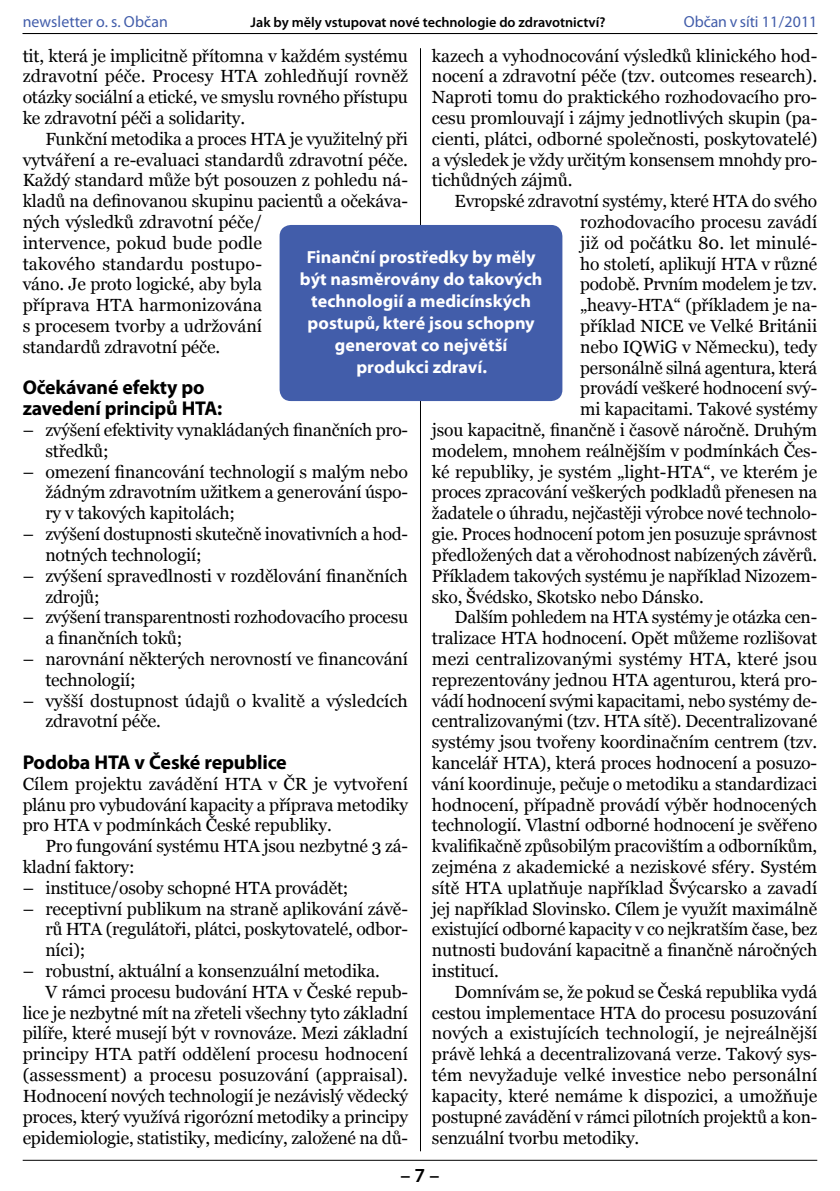
<style>
.page{position:relative;width:840px;height:1191px;background:#fff}
.page>*{position:absolute;margin:0;border:0;box-sizing:border-box;transform-origin:0 0}
.t1{font:700 20px/20.8px "Myriad Pro";letter-spacing:-.01em;color:#000}
.t2{font:600 20px "Myriad Pro";color:#000}
.t3{font:17.6px/20.8px "Georgia";letter-spacing:-.01em;color:#000}
.t4{font:17.6px/22px "Myriad Bd Web";color:#fff;text-align:center}
.t5{font:17.6px "Georgia";letter-spacing:.01em;color:#000}
.t6{font:16px "Myriad Pro";letter-spacing:.005em;color:#425daa}
.t7{font:600 14.2px "Myriad Pro";color:#000}
</style>
<div class="page">
<hr style="left:23px;top:1159px;width:793px;height:1px;background:#000">
<hr style="left:23px;top:33px;width:793px;height:1px;background:#000">
<hr style="left:420px;top:48px;width:1px;height:1103px;background:#000">
<div style="left:279px;top:225px;width:283px;height:176px;background:#425daa;border-radius:11px"></div>
<p class="t6" style="left:23px;top:12px;width:147px">newsletter o. s. Občan</p>
<p class="t7" style="left:250px;top:13px;width:356px">Jak by měly vstupovat nové technologie do zdravotnictví?</p>
<p class="t6" style="left:683px;top:12px;width:135px">Občan v síti 11/2011</p>
<p class="t3" style="left:23px;top:45px;width:386px;text-align:justify">tit, která je implicitně přítomna v každém systému zdravotní péče. Procesy HTA zohledňují rovněž otázky sociální a etické, ve smyslu rovného přístupu ke zdravotní péči a solidarity.</p>
<p class="t3" style="left:23px;top:128px;width:386px;text-indent:23px">Funkční metodika a proces HTA je využitelný při vytváření a re-evaluaci standardů zdravotní péče.<br>Každý standard může být posouzen z pohledu ná&shy;kladů na definovanou skupinu pacientů a očekáva&shy;ných výsledků zdravotní péče/<br>intervence, pokud bude podle<br>takového standardu postupo-<br>váno. Je proto logické, aby byla<br>příprava HTA harmonizována<br>s procesem tvorby a udržování<br>standardů zdravotní péče.</p>
<p class="t1" style="left:23px;top:377px;width:201px">Očekávané efekty po zavedení principů HTA:</p>
<p class="t3" style="left:45px;top:419px;width:364px;text-indent:-23px">– zvýšení efektivity vynakládaných finančních pro&shy;středků;</p>
<p class="t3" style="left:45px;top:461px;width:364px;text-align:justify;text-indent:-23px">– omezení financování technologií s malým nebo žádným zdravotním užitkem a generování úspo&shy;ry v takových kapitolách;</p>
<p class="t3" style="left:45px;top:523px;width:364px;text-indent:-23px">– zvýšení dostupnosti skutečně inovativních a hod&shy;notných technologií;</p>
<p class="t3" style="left:45px;top:565px;width:364px;text-indent:-23px">– zvýšení spravedlnosti v rozdělování finančních zdrojů;</p>
<p class="t3" style="left:45px;top:607px;width:364px;text-indent:-23px">– zvýšení transparentnosti rozhodovacího procesu a finančních toků;</p>
<p class="t3" style="left:45px;top:648px;width:364px;text-indent:-23px">– narovnání některých nerovností ve financování technologií;</p>
<p class="t3" style="left:45px;top:690px;width:364px;text-indent:-23px">– vyšší dostupnost údajů o kvalitě a výsledcích zdravotní péče.</p>
<p class="t1" style="left:23px;top:751px;width:265px">Podoba HTA v České republice</p>
<p class="t3" style="left:23px;top:773px;width:386px;text-align:justify">Cílem projektu zavádění HTA v ČR je vytvoření plánu pro vybudování kapacity a příprava metodiky pro HTA v podmínkách České republiky.</p>
<p class="t3" style="left:23px;top:835px;width:386px;text-indent:23px">Pro fungování systému HTA jsou nezbytné 3 zá&shy;kladní faktory:</p>
<p class="t3" style="left:23px;top:877px;width:327px">– instituce/osoby schopné HTA provádět;</p>
<p class="t3" style="left:45px;top:898px;width:364px;text-align:justify;text-indent:-23px">– receptivní publikum na straně aplikování závě&shy;rů HTA (regulátoři, plátci, poskytovatelé, odbor&shy;níci);</p>
<p class="t3" style="left:23px;top:960px;width:358px">– robustní, aktuální a konsenzuální metodika.</p>
<p class="t3" style="left:45px;top:981px;width:364px">V rámci procesu budování HTA v České repub-</p>
<p class="t3" style="left:23px;top:1002px;width:386px">lice je nezbytné mít na zřeteli všechny tyto základní</p>
<p class="t3" style="left:23px;top:1023px;width:386px">pilíře, které musejí být v rovnováze. Mezi základní</p>
<p class="t3" style="left:23px;top:1043px;width:386px">principy HTA patří oddělení procesu hodnocení</p>
<p class="t5" style="left:23px;top:1065px;width:386px">(assessment) a procesu posuzování (appraisal).</p>
<p class="t3" style="left:23px;top:1085px;width:386px">Hodnocení nových technologií je nezávislý vědecký</p>
<p class="t3" style="left:23px;top:1106px;width:386px">proces, který využívá rigorózní metodiky a principy</p>
<p class="t3" style="left:23px;top:1127px;width:386px">epidemiologie, statistiky, medicíny, založené na dů-</p>
<p class="t3" style="left:431px;top:45px;width:386px;text-align:justify">kazech a vyhodnocování výsledků klinického hod&shy;nocení a zdravotní péče (tzv. outcomes research).<br>Naproti tomu do praktického rozhodovacího pro&shy;cesu promlouvají i zájmy jednotlivých skupin (pa&shy;cienti, plátci, odborné společnosti, poskytovatelé) a výsledek je vždy určitým konsensem mnohdy pro&shy;tichůdných zájmů.</p>
<p class="t3" style="left:454px;top:191px;width:364px">Evropské zdravotní systémy, které HTA do svého</p>
<p class="t3" style="left:580px;top:211px;width:238px">rozhodovacího procesu zavádí</p>
<p class="t3" style="left:580px;top:232px;width:238px">již od počátku 80. let minulé-</p>
<p class="t3" style="left:580px;top:253px;width:238px">ho století, aplikují HTA v různé</p>
<p class="t3" style="left:580px;top:274px;width:238px">podobě. Prvním modelem je tzv.</p>
<p class="t3" style="left:580px;top:295px;width:238px">„heavy-HTA“ (příkladem je na-</p>
<p class="t3" style="left:580px;top:315px;width:238px">příklad NICE ve Velké Británii</p>
<p class="t3" style="left:580px;top:336px;width:238px">nebo IQWiG v Německu), tedy</p>
<p class="t3" style="left:580px;top:357px;width:238px">personálně silná agentura, která</p>
<p class="t3" style="left:580px;top:378px;width:238px">provádí veškeré hodnocení svý-</p>
<p class="t3" style="left:580px;top:399px;width:238px">mi kapacitami. Takové systémy</p>
<p class="t3" style="left:431px;top:419px;width:386px">jsou kapacitně, finančně i časově náročně. Druhým</p>
<p class="t3" style="left:431px;top:440px;width:386px">modelem, mnohem reálnějším v podmínkách Čes-</p>
<p class="t3" style="left:431px;top:461px;width:386px">ké republiky, je systém „light-HTA“, ve kterém je</p>
<p class="t3" style="left:431px;top:482px;width:386px">proces zpracování veškerých podkladů přenesen na</p>
<p class="t3" style="left:431px;top:503px;width:386px">žadatele o úhradu, nejčastěji výrobce nové technolo-</p>
<p class="t3" style="left:431px;top:523px;width:386px">gie. Proces hodnocení potom jen posuzuje správnost</p>
<p class="t3" style="left:431px;top:544px;width:386px">předložených dat a věrohodnost nabízených závěrů.</p>
<p class="t3" style="left:431px;top:565px;width:386px">Příkladem takových systému je například Nizozem-</p>
<p class="t3" style="left:431px;top:586px;width:273px">sko, Švédsko, Skotsko nebo Dánsko.</p>
<p class="t3" style="left:454px;top:607px;width:364px">Dalším pohledem na HTA systémy je otázka cen-</p>
<p class="t3" style="left:431px;top:627px;width:386px">tralizace HTA hodnocení. Opět můžeme rozlišovat</p>
<p class="t3" style="left:431px;top:648px;width:386px">mezi centralizovanými systémy HTA, které jsou</p>
<p class="t3" style="left:431px;top:669px;width:386px">reprezentovány jednou HTA agenturou, která pro-</p>
<p class="t3" style="left:431px;top:690px;width:386px">vádí hodnocení svými kapacitami, nebo systémy de-</p>
<p class="t3" style="left:431px;top:711px;width:386px">centralizovanými (tzv. HTA sítě). Decentralizované</p>
<p class="t3" style="left:431px;top:731px;width:386px">systémy jsou tvořeny koordinačním centrem (tzv.</p>
<p class="t3" style="left:431px;top:752px;width:386px">kancelář HTA), která proces hodnocení a posuzo-</p>
<p class="t3" style="left:431px;top:773px;width:386px">vání koordinuje, pečuje o metodiku a standardizaci</p>
<p class="t3" style="left:431px;top:794px;width:386px">hodnocení, případně provádí výběr hodnocených</p>
<p class="t3" style="left:431px;top:815px;width:386px">technologií. Vlastní odborné hodnocení je svěřeno</p>
<p class="t3" style="left:431px;top:835px;width:386px">kvalifikačně způsobilým pracovištím a odborníkům,</p>
<p class="t3" style="left:431px;top:856px;width:386px">zejména z akademické a neziskové sféry. Systém</p>
<p class="t3" style="left:431px;top:877px;width:386px">sítě HTA uplatňuje například Švýcarsko a zavadí</p>
<p class="t3" style="left:431px;top:898px;width:386px">jej například Slovinsko. Cílem je využít maximálně</p>
<p class="t3" style="left:431px;top:919px;width:386px">existující odborné kapacity v co nejkratším čase, bez</p>
<p class="t3" style="left:431px;top:939px;width:386px">nutnosti budování kapacitně a finančně náročných</p>
<p class="t3" style="left:431px;top:960px;width:68px">institucí.</p>
<p class="t3" style="left:454px;top:981px;width:364px">Domnívám se, že pokud se Česká republika vydá</p>
<p class="t3" style="left:431px;top:1002px;width:386px">cestou implementace HTA do procesu posuzování</p>
<p class="t3" style="left:431px;top:1023px;width:387px">nových a existujících technologií, je nejreálnější</p>
<p class="t3" style="left:431px;top:1043px;width:386px">právě lehká a decentralizovaná verze. Takový sys-</p>
<p class="t3" style="left:431px;top:1064px;width:386px">tém nevyžaduje velké investice nebo personální</p>
<p class="t3" style="left:431px;top:1085px;width:386px">kapacity, které nemáme k dispozici, a umožňuje</p>
<p class="t3" style="left:431px;top:1106px;width:386px">postupné zavádění v rámci pilotních projektů a kon-</p>
<p class="t3" style="left:431px;top:1127px;width:209px">senzuální tvorbu metodiky.</p>
<p class="t4" style="left:300px;top:246px;width:244px">Finanční prostředky by měly být nasměrovány do takových technologií a medicínských postupů, které jsou schopny generovat co největší produkci zdraví.</p>
<p class="t2" style="left:400px;top:1162px;width:40px">– 7 –</p>
</div>
